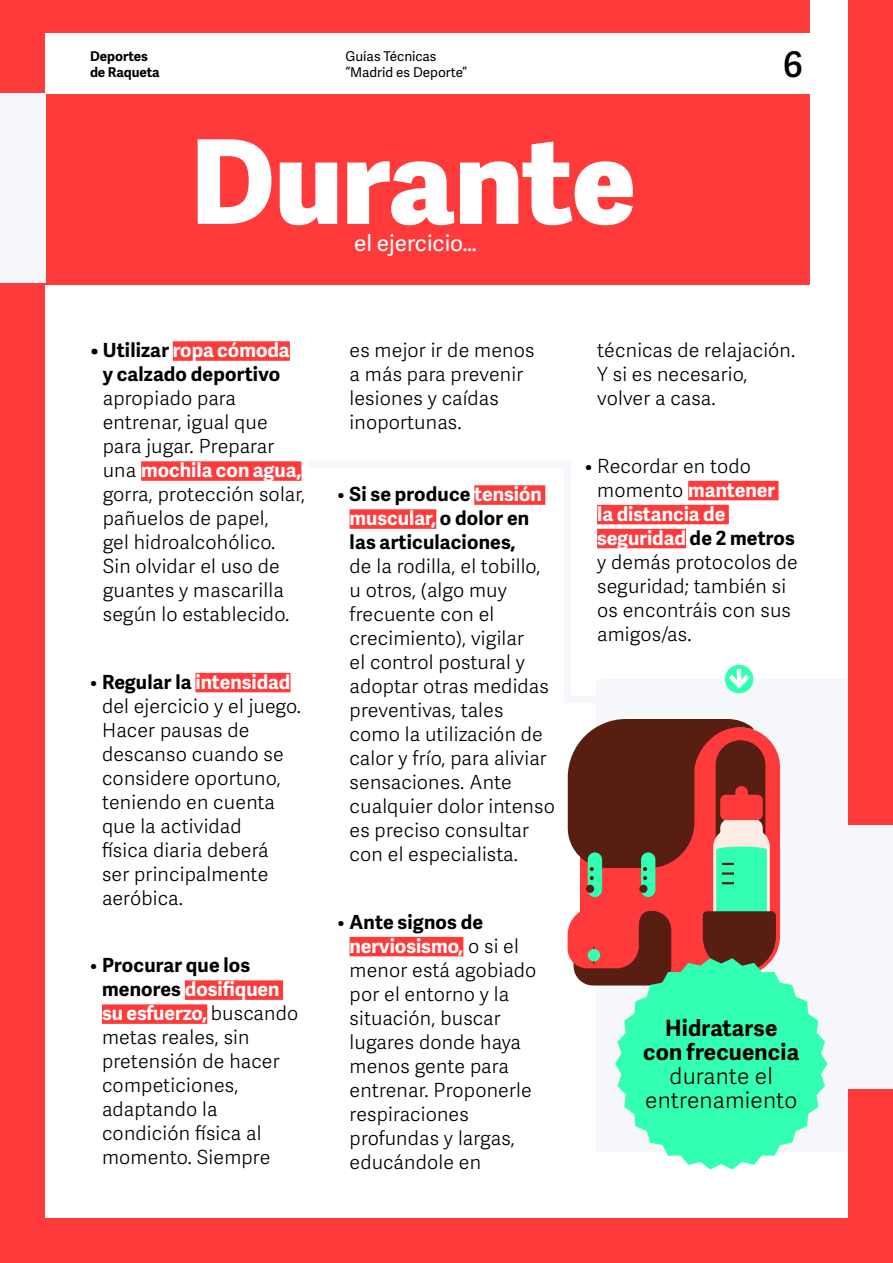
<style>
.page{position:relative;width:893px;height:1263px;background:#ff3a3a}
.page>*{position:absolute;margin:0;border:0;box-sizing:border-box;transform-origin:0 0}
.Body_Text{font:800 116.85px "Adelle Sans";letter-spacing:-.005em;color:#fff}
.Body_Text-2{font:600 35.4px "Adelle Sans";color:#000}
.Contenido_de_la_tabl{font:700 22.5px/24px "Adelle Sans";letter-spacing:.01em;color:#000;text-align:center}
.Body_Text-3{font:22.5px "Adelle Sans";color:#fff}
.Contenido_de_la_tabl-2{font:300 19.5px/24px "Adelle Sans";letter-spacing:.01em;color:#000}
.Body_Text-4{font:13.5px/16.5px "Adelle Sans";color:#000}
.Body_Text-5{font:700 13.5px/16.5px "Adelle Sans";color:#000}
.s1{font-weight:700}
.s2{font-weight:700;color:#fff}
.s3{font-weight:300}
</style>
<div class="page">
<div style="left:45px;top:0;width:803px;height:1218px;background:#fff"></div>
<div style="left:596px;top:679px;width:252px;height:473px;background:#f5f7fa"></div>
<div style="left:17px;top:0;width:792px;height:285px;background:#ff3a3a"></div>
<div style="left:173px;top:341px;width:117px;height:20px;background:#ff3a3a"></div>
<div style="left:141px;top:461px;width:160px;height:20px;background:#ff3a3a"></div>
<div style="left:195px;top:673px;width:95px;height:19px;background:#ff3a3a"></div>
<div style="left:185px;top:980px;width:98px;height:20px;background:#ff3a3a"></div>
<div style="left:102px;top:1004px;width:105px;height:20px;background:#ff3a3a"></div>
<div style="left:350px;top:937px;width:113px;height:19px;background:#ff3a3a"></div>
<div style="left:688px;top:481px;width:90px;height:19px;background:#ff3a3a"></div>
<div style="left:45px;top:34px;width:780px;height:60px;background:#fff"></div>
<div style="left:0;top:94px;width:45px;height:189px;background:#f5f7fa"></div>
<div style="left:848px;top:825px;width:45px;height:264px;background:#f5f7fa"></div>
<svg style="left:568px;top:719px;width:259px;height:450px"></svg>
<svg style="left:300px;top:461px;width:447px;height:233px"></svg>
<div style="left:725px;top:665px;width:28px;height:28px;background:#33ffb2;border-radius:50%"></div>
<hr style="left:737px;top:669px;width:4px;height:16px;background:#c0ffe7">
<svg style="left:724px;top:670px;width:30px;height:22px"></svg>
<p class="Body_Text-5" style="left:90px;top:47px;width:71px">Deportes de Raqueta</p>
<p class="Body_Text-4" style="left:345px;top:47px;width:123px">Guías Técnicas “Madrid es Deporte”</p>
<p class="Body_Text-2" style="left:783px;top:39px;width:22px">6</p>
<p class="Body_Text" style="left:191px;top:96px;width:447px">Durante</p>
<p class="Body_Text-3" style="left:354px;top:227px;width:124px">el ejercicio…</p>
<p class="Contenido_de_la_tabl-2" style="left:103px;top:337px;width:204px;text-indent:-13px"><span class="s1">• Utilizar</span> <span class="s2">ropa cómoda<br></span><span class="s1">y calzado deportivo </span>apropiado para entrenar, igual que para jugar. Preparar una <span class="s2">mochila con agua, </span>gorra, protección solar, pañuelos de papel,<br>gel hidroalcohólico.<br>Sin olvidar el uso de guantes y mascarilla según lo establecido.</p>
<p class="Contenido_de_la_tabl-2" style="left:102px;top:669px;width:201px;text-indent:-12px">• <span class="s1">Regular la</span> <span class="s2">intensidad </span>del ejercicio y el juego.<br>Hacer pausas de descanso cuando se considere oportuno, teniendo en cuenta que la actividad<br>física diaria deberá<br>ser principalmente aeróbica.</p>
<p class="Contenido_de_la_tabl-2" style="left:102px;top:952px;width:198px;text-indent:-12px">• <span class="s1">Procurar que los menores</span> <span class="s2">dosifiquen su esfuerzo,</span> buscando metas reales, sin pretensión de hacer competiciones, adaptando la condición física al momento. Siempre</p>
<p class="Contenido_de_la_tabl-2" style="left:350px;top:337px;width:186px">es mejor ir de menos a más para prevenir lesiones y caídas inoportunas.</p>
<p class="Contenido_de_la_tabl-2" style="left:350px;top:481px;width:207px;text-indent:-12px">• <span class="s1">Si se produce</span> <span class="s2">tensión muscular,</span> <span class="s1">o dolor en las articulaciones,<br></span>de la rodilla, el tobillo, u otros, (algo muy frecuente con el crecimiento), vigilar<br>el control postural y adoptar otras medidas preventivas, tales como la utilización de calor y frío, para aliviar sensaciones. Ante cualquier dolor intenso es preciso consultar con el especialista.</p>
<p class="Contenido_de_la_tabl-2" style="left:350px;top:909px;width:188px;text-indent:-12px">• <span class="s1">Ante signos de </span><span class="s2">nerviosismo,</span> o si el menor está agobiado por el entorno y la situación, buscar lugares donde haya menos gente para entrenar. Proponerle respiraciones profundas y largas, educándole en</p>
<p class="Contenido_de_la_tabl-2" style="left:597px;top:337px;width:200px">técnicas de relajación.<br>Y si es necesario, volver a casa.</p>
<p class="Contenido_de_la_tabl-2" style="left:597px;top:453px;width:202px;text-indent:-12px">• Recordar en todo momento <span class="s2">mantener<br>la distancia de seguridad</span> <span class="s1">de 2 metros </span>y demás protocolos de seguridad; también si os encontráis con sus amigos/as.</p>
<p class="Contenido_de_la_tabl" style="left:643px;top:1015px;width:158px">Hidratarse con frecuencia <span class="s3">durante el entrenamiento</span></p>
</div>
